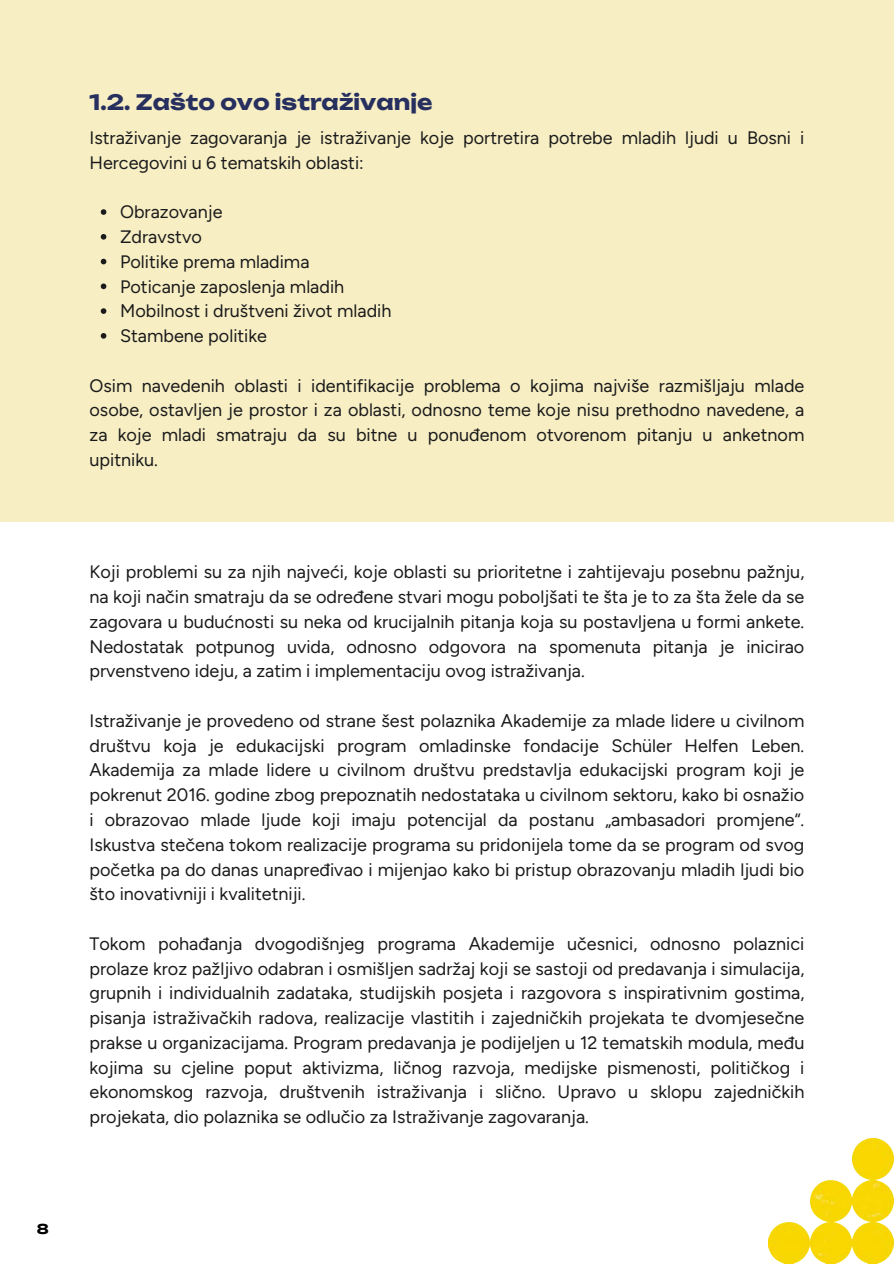
<style>
.page{position:relative;width:894px;height:1264px;background:#fff}
.page>*{position:absolute;margin:0;border:0;box-sizing:border-box;transform-origin:0 0}
.t1{font:700 21px "Unbounded";color:#262f5e}
.t2{font:18px/24.8px "Figtree";color:#1b1b1b;text-align:justify}
.t3{font:700 13.5px "Unbounded";color:#000}
</style>
<div class="page">
<div style="left:0;top:0;width:893px;height:522px;background:#f7eec4"></div>
<img style="left:768px;top:1138px;width:125px;height:124px">
<svg style="left:101px;top:209px;width:5px;height:6px"></svg>
<svg style="left:101px;top:234px;width:5px;height:5px"></svg>
<svg style="left:101px;top:259px;width:5px;height:5px"></svg>
<svg style="left:101px;top:283px;width:5px;height:6px"></svg>
<svg style="left:101px;top:308px;width:5px;height:6px"></svg>
<svg style="left:101px;top:333px;width:5px;height:5px"></svg>
<p class="t3" style="left:37px;top:1220px;width:14px">8</p>
<p class="t1" style="left:89px;top:89px;width:344px">1.2. Zašto ovo istraživanje</p>
<p class="t2" style="left:89px;top:125px;width:716px">Istraživanje zagovaranja je istraživanje koje portretira potrebe mladih ljudi u Bosni i<br>Hercegovini u 6 tematskih oblasti:</p>
<p class="t2" style="left:120px;top:199px;width:273px;text-align:left">Obrazovanje<br>Zdravstvo<br>Politike prema mladima<br>Poticanje zaposlenja mladih<br>Mobilnost i društveni život mladih<br>Stambene politike</p>
<p class="t2" style="left:89px;top:373px;width:716px">Osim navedenih oblasti i identifikacije problema o kojima najviše razmišljaju mlade osobe, ostavljen je prostor i za oblasti, odnosno teme koje nisu prethodno navedene, a za koje mladi smatraju da su bitne u ponuđenom otvorenom pitanju u anketnom upitniku.</p>
<p class="t2" style="left:89px;top:559px;width:716px">Koji problemi su za njih najveći, koje oblasti su prioritetne i zahtijevaju posebnu pažnju, na koji način smatraju da se određene stvari mogu poboljšati te šta je to za šta žele da se zagovara u budućnosti su neka od krucijalnih pitanja koja su postavljena u formi ankete.<br>Nedostatak potpunog uvida, odnosno odgovora na spomenuta pitanja je inicirao prvenstveno ideju, a zatim i implementaciju ovog istraživanja.</p>
<p class="t2" style="left:89px;top:708px;width:716px">Istraživanje je provedeno od strane šest polaznika Akademije za mlade lidere u civilnom društvu koja je edukacijski program omladinske fondacije Schüler Helfen Leben.<br>Akademija za mlade lidere u civilnom društvu predstavlja edukacijski program koji je pokrenut 2016. godine zbog prepoznatih nedostataka u civilnom sektoru, kako bi osnažio i obrazovao mlade ljude koji imaju potencijal da postanu „ambasadori promjene“.<br>Iskustva stečena tokom realizacije programa su pridonijela tome da se program od svog početka pa do danas unapređivao i mijenjao kako bi pristup obrazovanju mladih ljudi bio što inovativniji i kvalitetniji.</p>
<p class="t2" style="left:89px;top:931px;width:716px">Tokom pohađanja dvogodišnjeg programa Akademije učesnici, odnosno polaznici prolaze kroz pažljivo odabran i osmišljen sadržaj koji se sastoji od predavanja i simulacija, grupnih i individualnih zadataka, studijskih posjeta i razgovora s inspirativnim gostima, pisanja istraživačkih radova, realizacije vlastitih i zajedničkih projekata te dvomjesečne prakse u organizacijama. Program predavanja je podijeljen u 12 tematskih modula, među kojima su cjeline poput aktivizma, ličnog razvoja, medijske pismenosti, političkog i ekonomskog razvoja, društvenih istraživanja i slično. Upravo u sklopu zajedničkih projekata, dio polaznika se odlučio za Istraživanje zagovaranja.</p>
</div>
